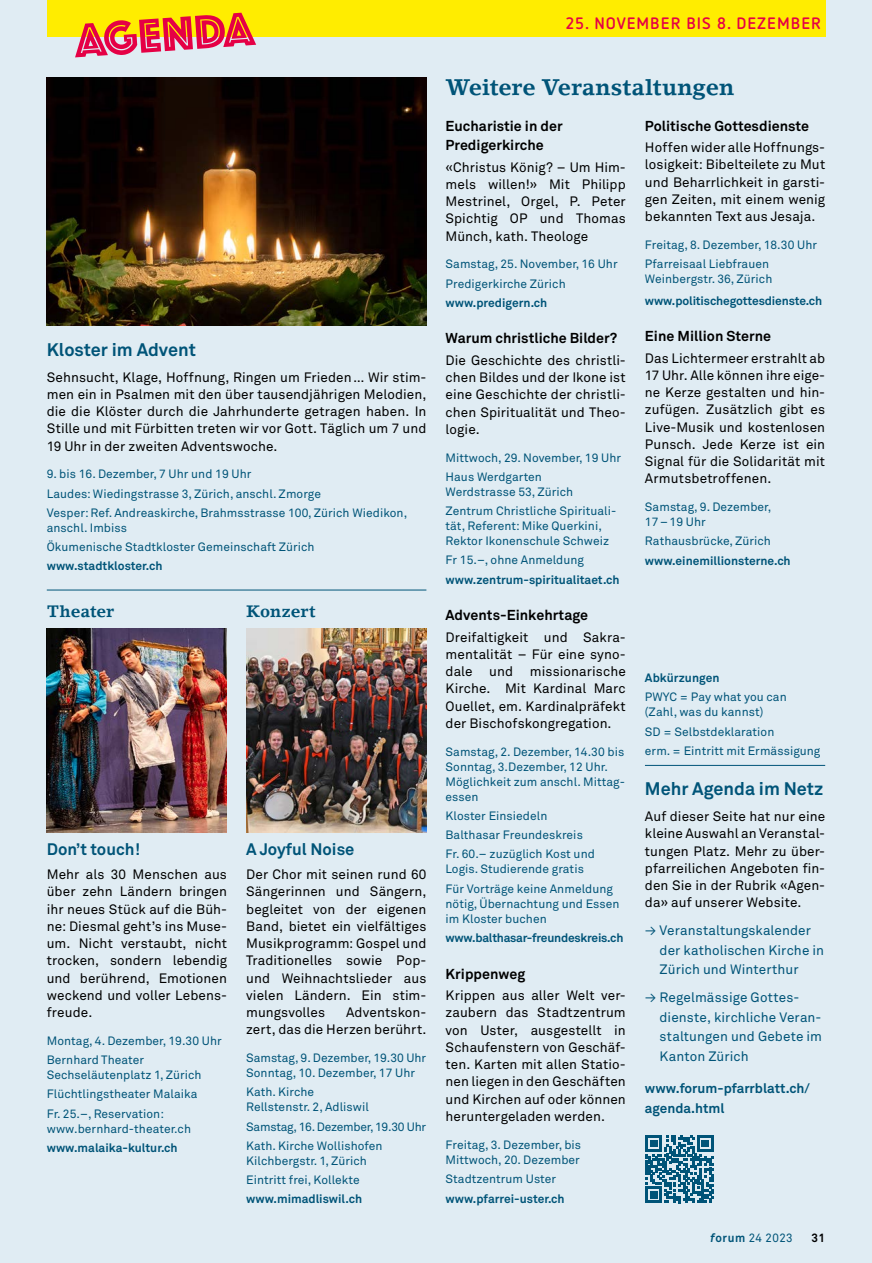
<style>
.page{position:relative;width:872px;height:1263px;background:#e0ecf3}
.page>*{position:absolute;margin:0;border:0;box-sizing:border-box;transform-origin:0 0}
.t1{font:700 22.5px "Lino Letter";letter-spacing:-.005em;color:#005478}
.t2{font:700 18px "Akkurat Pro";color:#005478}
.t3{font:700 16.5px "Netto OT";letter-spacing:.06em;color:#e50045}
.t4{font:700 16.5px "Akkurat Pro";color:#005478}
.t5{font:700 16.5px "Lino Letter";color:#005478}
.t6{font:700 14.25px/19.5px "Akkurat Pro";color:#000}
.t7{font:13.5px/17.2px "Akkurat Pro";letter-spacing:.01em;color:#000;text-align:justify}
.t8{font:13.5px/19.5px "Akkurat Pro";letter-spacing:.01em;color:#005478}
.t9{font:700 13.5px/19.5px "Akkurat Pro";color:#005478}
.t10{font:12px/19.2px "Akkurat Pro";letter-spacing:.005em;color:#005478}
.t11{font:700 12px "Akkurat Pro";color:#005478}
.t12{font:12px/19.2px "Akkurat Pro";letter-spacing:-.015em;color:#005478}
.t13{font:700 12px "Akkurat Pro";letter-spacing:-.02em;color:#005478}
.t14{font:12px "Akkurat Pro";letter-spacing:.005em;color:#005478;scale:.96 1}
.t15{font:700 12px "Akkurat Pro";color:#005478;scale:.96 1}
.t16{font:700 12px "Akkurat Pro";color:#000;scale:.96 1}
.s1{font-style:italic}
.s2{font-weight:700}
</style>
<div class="page">
<div style="left:47px;top:0;width:778px;height:36px;background:#ffed00"></div>
<svg style="left:75px;top:13px;width:181px;height:44px"></svg>
<img style="left:47px;top:78px;width:379px;height:248px">
<hr style="left:47px;top:590px;width:379px;height:1px;background:#005478">
<img style="left:47px;top:629px;width:180px;height:204px">
<img style="left:246px;top:629px;width:180px;height:204px">
<hr style="left:645px;top:765px;width:180px;height:1px;background:#005478">
<svg style="left:645px;top:1135px;width:68px;height:68px"></svg>
<p class="t3" style="left:566px;top:13px;width:257px">25. NOVEMBER BIS 8. DEZEMBER</p>
<h2 class="t2" style="left:47px;top:338px;width:151px">Kloster im Advent</h2>
<p class="t7" style="left:47px;top:369px;width:381px">Sehnsucht, Klage, Hoffnung, Ringen um Frieden… Wir stim&shy;men ein in Psalmen mit den über tausendjährigen Melodien, die die Klöster durch die Jahrhunderte getragen haben. In Stille und mit Fürbitten treten wir vor Gott. Täglich um 7 und 19 Uhr in der zweiten Adventswoche.</p>
<p class="t10" style="left:47px;top:465px;width:362px">9. bis 16. Dezember, 7 Uhr und 19 Uhr<br>Laudes: Wiedingstrasse 3, Zürich, anschl. Zmorge<br>Vesper: Ref. Andreaskirche, Brahmsstrasse 100, Zürich Wiedikon,</p>
<p class="t10" style="left:47px;top:518px;width:269px">anschl. Imbiss<br>Ökumenische Stadtkloster Gemeinschaft Zürich</p>
<p class="t11" style="left:47px;top:559px;width:117px">www.stadtkloster.ch</p>
<p class="t5" style="left:47px;top:601px;width:69px">Theater</p>
<p class="t5" style="left:246px;top:601px;width:71px">Konzert</p>
<p class="t4" style="left:47px;top:839px;width:95px">Don’t touch!</p>
<p class="t7" style="left:47px;top:866px;width:182px">Mehr als 30 Menschen aus über zehn Ländern bringen ihr neues Stück auf die Büh&shy;ne: Diesmal geht’s ins Muse&shy;um. Nicht verstaubt, nicht trocken, sondern lebendig und berührend, Emotionen weckend und voller Lebens&shy;freude.</p>
<p class="t10" style="left:47px;top:1031px;width:176px">Montag, 4. Dezember, 19.30 Uhr<br>Bernhard Theater</p>
<p class="t10" style="left:47px;top:1065px;width:156px">Sechseläutenplatz 1, Zürich<br>Flüchtlingstheater Malaika<br>Fr. 25.–, Reservation:</p>
<p class="t10" style="left:47px;top:1119px;width:146px">www.bernhard-theater.ch</p>
<p class="t11" style="left:47px;top:1140px;width:132px">www.malaika-kultur.ch</p>
<p class="t4" style="left:246px;top:839px;width:110px">A Joyful Noise</p>
<p class="t7" style="left:246px;top:866px;width:182px">Der Chor mit seinen rund 60<br>Sängerinnen und Sängern, begleitet von der eigenen Band, bietet ein vielfältiges Musikprogramm: Gospel und Traditionelles sowie Pop&shy;und Weihnachtslieder aus vielen Ländern. Ein stim&shy;mungsvolles</p>
<p class="t7" style="left:246px;top:1004px;width:182px;text-align:right">Adventskon-<br>zert, das die Herzen berührt.</p>
<p class="t10" style="left:246px;top:1051px;width:181px;line-height:15px">Samstag, 9. Dezember, 19.30 Uhr<br>Sonntag, 10. Dezember, 17 Uhr</p>
<p class="t10" style="left:246px;top:1085px;width:124px;line-height:15px">Kath. Kirche<br>Rellstenstr. 2, Adliswil</p>
<p class="t12" style="left:246px;top:1117px;width:182px">Samstag, 16. Dezember, 19.30 Uhr<br>Kath. Kirche Wollishofen</p>
<p class="t10" style="left:246px;top:1151px;width:122px">Kilchbergstr. 1, Zürich<br>Eintritt frei, Kollekte</p>
<p class="t11" style="left:246px;top:1191px;width:117px">www.mimadliswil.ch</p>
<h1 class="t1" style="left:445px;top:74px;width:290px">Weitere Veranstaltungen</h1>
<p class="t6" style="left:445px;top:116px;width:119px">Eucharistie in der<br>Predigerkirche</p>
<p class="t7" style="left:445px;top:159px;width:182px">«Christus König? – Um Him&shy;mels willen!» Mit Philipp Mestrinel, Orgel, P. Peter Spichtig OP und Thomas Münch, kath. Theologe</p>
<p class="t10" style="left:445px;top:255px;width:174px">Samstag, 25. November, 16 Uhr<br>Predigerkirche Zürich</p>
<p class="t11" style="left:445px;top:295px;width:103px">www.predigern.ch</p>
<p class="t6" style="left:445px;top:329px;width:173px">Warum christliche Bilder?</p>
<p class="t7" style="left:445px;top:352px;width:182px">Die Geschichte des christli&shy;chen Bildes und der Ikone ist eine Geschichte der christli&shy;chen Spiritualität und Theo&shy;logie.</p>
<p class="t10" style="left:445px;top:448px;width:177px">Mittwoch, 29. November, 19 Uhr<br>Haus Werdgarten</p>
<p class="t10" style="left:445px;top:482px;width:172px">Werdstrasse 53, Zürich<br>Zentrum Christliche Spirituali-</p>
<p class="t10" style="left:445px;top:519px;width:165px;line-height:15px">tät, Referent: Mike Querkini,<br>Rektor Ikonenschule Schweiz</p>
<p class="t10" style="left:445px;top:551px;width:140px">Fr 15.–, ohne Anmeldung</p>
<p class="t11" style="left:445px;top:572px;width:176px">www.zentrum-spiritualitaet.ch</p>
<p class="t6" style="left:445px;top:606px;width:144px">Advents-Einkehrtage</p>
<p class="t7" style="left:445px;top:629px;width:182px">Dreifaltigkeit und Sakra&shy;mentalität – Für eine syno&shy;dale und missionarische Kirche. Mit Kardinal Marc Ouellet, em. Kardinalpräfekt der Bischofskongregation.</p>
<p class="t10" style="left:445px;top:744px;width:180px;line-height:15px">Samstag, 2. Dezember, 14.30 bis<br>Sonntag, 3.Dezember, 12 Uhr.<br>Möglichkeit zum anschl. Mittag&shy;essen</p>
<p class="t10" style="left:445px;top:806px;width:151px">Kloster Einsiedeln<br>Balthasar Freundeskreis<br>Fr. 60.– zuzüglich Kost und</p>
<p class="t10" style="left:445px;top:860px;width:169px">Logis. Studierende gratis<br>Für Vorträge keine Anmeldung</p>
<p class="t10" style="left:445px;top:896px;width:175px;line-height:15px">nötig, Übernachtung und Essen im Kloster buchen</p>
<p class="t13" style="left:445px;top:930px;width:179px">www.balthasar-freundeskreis.ch</p>
<p class="t6" style="left:445px;top:964px;width:81px">Krippenweg</p>
<p class="t7" style="left:445px;top:987px;width:182px">Krippen aus aller Welt ver&shy;zaubern das Stadtzentrum von Uster, ausgestellt in Schaufenstern von Geschäf&shy;ten. Karten mit allen Statio&shy;nen liegen in den Geschäften und Kirchen auf oder können heruntergeladen werden.</p>
<p class="t10" style="left:445px;top:1137px;width:137px;line-height:15px">Freitag, 3. Dezember, bis<br>Mittwoch, 20. Dezember</p>
<p class="t10" style="left:445px;top:1169px;width:112px">Stadtzentrum Uster</p>
<p class="t11" style="left:445px;top:1192px;width:121px">www.pfarrei-uster.ch</p>
<p class="t6" style="left:645px;top:116px;width:166px">Politische Gottesdienste</p>
<p class="t7" style="left:645px;top:139px;width:182px">Hoffen wider alle Hoffnungs&shy;losigkeit: Bibelteilete zu Mut und Beharrlichkeit in garsti&shy;gen Zeiten, mit einem wenig bekannten Text aus Jesaja.</p>
<p class="t10" style="left:645px;top:235px;width:174px">Freitag, 8. Dezember, 18.30 Uhr<br>Pfarreisaal Liebfrauen</p>
<p class="t10" style="left:645px;top:270px;width:129px">Weinbergstr. 36, Zürich</p>
<p class="t11" style="left:645px;top:293px;width:179px">www.politischegottesdienste.ch</p>
<p class="t6" style="left:645px;top:326px;width:128px">Eine Million Sterne</p>
<p class="t7" style="left:645px;top:350px;width:182px">Das Lichtermeer erstrahlt ab 17 Uhr. Alle können ihre eige&shy;ne Kerze gestalten und hin&shy;zufügen. Zusätzlich gibt es Live-Musik und kostenlosen Punsch. Jede Kerze ist ein Signal für die Solidarität mit Armutsbetroffenen.</p>
<p class="t10" style="left:645px;top:500px;width:128px;line-height:15px">Samstag, 9. Dezember,<br>17–19 Uhr</p>
<p class="t10" style="left:645px;top:532px;width:128px">Rathausbrücke, Zürich</p>
<p class="t11" style="left:645px;top:553px;width:147px">www.einemillionsterne.ch</p>
<p class="t11" style="left:645px;top:670px;width:76px">Abkürzungen</p>
<p class="t10" style="left:645px;top:690px;width:143px;line-height:15px">PWYC = Pay what you can (Zahl, was du kannst)</p>
<p class="t10" style="left:645px;top:722px;width:177px">SD = Selbstdeklaration<br>erm. = Eintritt mit Ermässigung</p>
<h2 class="t2" style="left:645px;top:778px;width:180px">Mehr Agenda im Netz</h2>
<p class="t7" style="left:645px;top:808px;width:182px">Auf dieser Seite hat nur eine kleine Auswahl an Veranstal&shy;tungen Platz. Mehr zu über&shy;pfarreilichen Angeboten fin&shy;den Sie in der Rubrik «Agen&shy;da» auf unserer Website.</p>
<p class="t8" style="left:659px;top:921px;width:166px;text-indent:-15px">→ Veranstaltungskalender der katholischen Kirche in<br>Zürich und Winterthur</p>
<p class="t8" style="left:659px;top:988px;width:164px;text-indent:-15px">→ Regelmässige Gottes&shy;dienste, kirchliche Veran&shy;staltungen und Gebete im<br>Kanton Zürich</p>
<p class="t9" style="left:645px;top:1079px;width:166px">www.forum-pfarrblatt.ch/ agenda.html</p>
<p class="t15" style="left:710px;top:1231px;width:38px"><span class="s1">ff</span>orum</p>
<p class="t14" style="left:719px;top:1231px;width:78px"><span class="s2">orum</span> 24 2023</p>
<p class="t14" style="left:752px;top:1231px;width:43px">22 2017</p>
<p class="t16" style="left:811px;top:1231px;width:16px">31</p>
</div>
